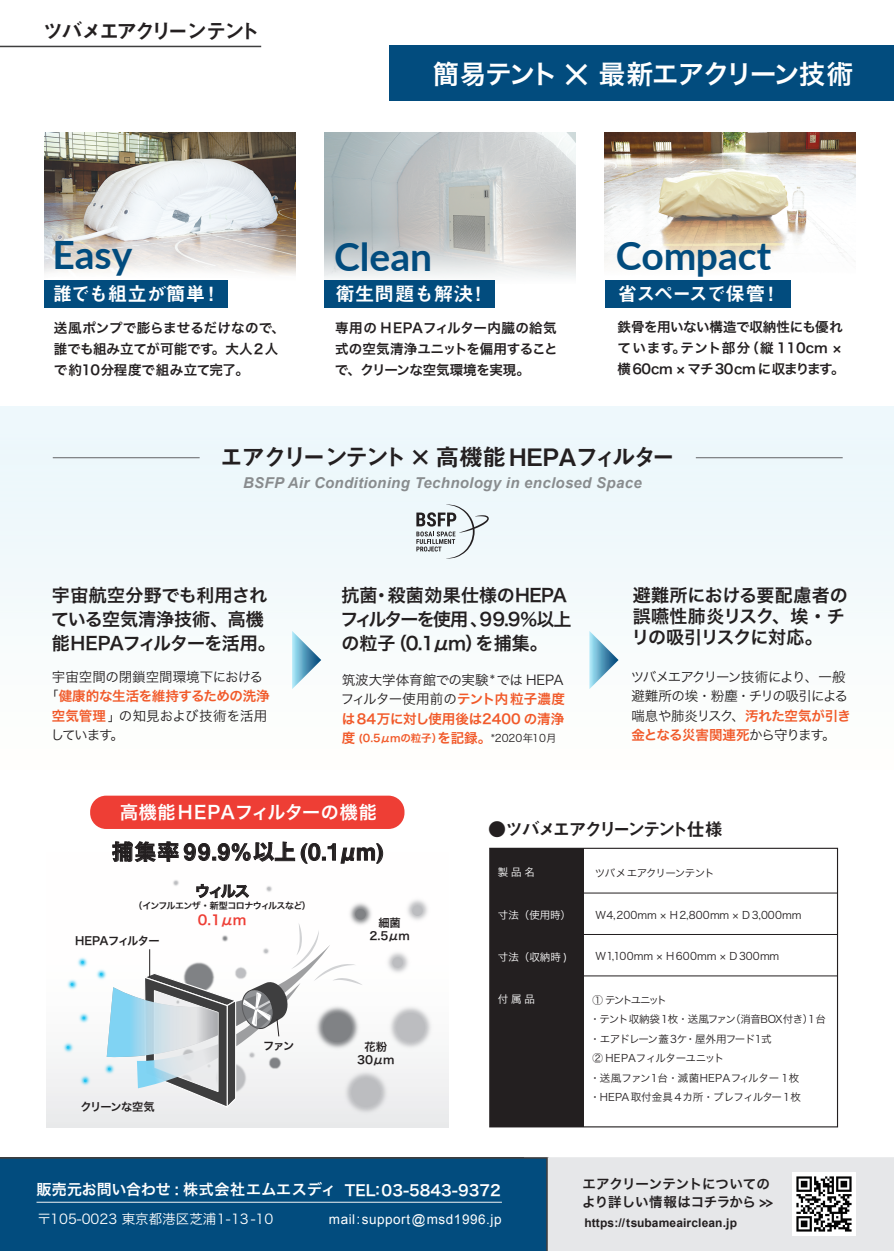
<style>
.page{position:relative;width:894px;height:1251px;background:#fff}
.page>*{position:absolute;margin:0;border:0;box-sizing:border-box;transform-origin:0 0}
.t1{font:700 39px "Lato";color:#024c7e}
.t2{font:26.4px "Hira Kaku Pro N W6";letter-spacing:-.04em;color:#fff}
.t3{font:24px "Midashi Go Pr 6 N MB31";letter-spacing:-.12em;color:#231f20}
.t4{font:22.5px "Midashi Go Pr 6 N MB31";letter-spacing:-.02em;color:#231f20}
.t5{font:21px "Midashi Go Pr 6 N MB31";letter-spacing:-.14em;color:#231f20}
.t6{font:19.5px "Midashi Go Pr 6 N MB31";letter-spacing:-.065em;color:#fff}
.t7{font:19.5px "Midashi Go Pr 6 N MB31";letter-spacing:-.02em;color:#fff}
.t8{font:19.5px "Midashi Go Pr 6 N MB31";color:#fff}
.t9{font:18px/24px "Hira Kaku Pro N W6";letter-spacing:-.015em;color:#231f20}
.t10{font:18px "Midashi Go Pr 6 N MB31";letter-spacing:-.15em;color:#231f20}
.t11{font:18px "Hira Kaku Pro N W6";letter-spacing:.04em;color:#fff}
.t12{font:italic 700 15px "Arial";letter-spacing:.02em;color:#231f20}
.t13{font:15px "Hira Kaku Pro N W6";color:#fff}
.t14{font:15px "Hira Kaku Pro N W6";letter-spacing:-.075em;color:#fff}
.t15{font:15px "Hira Kaku Pro N W6";color:#231f20}
.t16{font:13.5px/21px "Hira Kaku Pro N W6";letter-spacing:-.015em;color:#231f20}
.t17{font:13.5px/19.5px "Hira Kaku Pro N W3";color:#231f20}
.t18{font:13.5px "Hira Kaku Pro N W6";letter-spacing:-.015em;color:#f15929}
.t19{font:13.5px/19.5px "Hira Kaku Pro N W3";letter-spacing:-.07em;color:#231f20}
.t20{font:13.5px "Hira Kaku Pro N W3";color:#fff}
.t21{font:13.5px "Arial";letter-spacing:.04em;color:#fff}
.t22{font:13.5px/19.5px "Hira Kaku Pro N W3";letter-spacing:-.005em;color:#231f20}
.t23{font:13.5px "Hira Kaku Pro N W6";color:#ee3e35}
.t24{font:12px "Hira Kaku Pro N W3";color:#231f20}
.t25{font:700 12px "Arial";letter-spacing:.01em;color:#231f20}
.t26{font:11.25px/13.5px "Hira Kaku Pro N W6";letter-spacing:-.055em;color:#231f20;text-align:center}
.t27{font:10.5px/19.5px "Hira Kaku Pro N W3";letter-spacing:-.025em;color:#231f20}
.t28{font:10.5px "Hira Kaku Pro N W3";letter-spacing:.015em;color:#231f20}
.t29{font:10.5px "Hira Kaku Pro N W6";letter-spacing:-.02em;color:#f15929}
.t30{font:10.5px "Hira Kaku Pro N W3";color:#fff}
.t31{font:10.5px "Hira Kaku Pro N W3";letter-spacing:-.065em;color:#231f20}
.t32{font:9px "Hira Kaku Pro N W6";letter-spacing:-.075em;color:#231f20}
.s1{font-family:"Hira Kaku Pro N W3";font-size:45px}
.s2{font-family:"Hira Kaku Pro N W3";color:#231f20}
.s3{font-family:"Hira Kaku Pro N W6";color:#f15929}
.s4{font-size:13.5px}
.s5{font-family:"Hira Kaku Pro N W3"}
</style>
<div class="page">
<svg style="left:0;top:1250px;width:21px;height:1px"></svg>
<img style="left:44px;top:132px;width:251px;height:166px">
<img style="left:604px;top:132px;width:251px;height:166px">
<img style="left:324px;top:132px;width:251px;height:166px">
<hr style="left:0;top:46px;width:261px;height:1px;background:#3e3e3f">
<div style="left:389px;top:45px;width:504px;height:55px;background:#024c7e"></div>
<div style="left:324px;top:280px;width:170px;height:28px;background:#024c7e"></div>
<div style="left:604px;top:280px;width:185px;height:28px;background:#024c7e"></div>
<div style="left:44px;top:280px;width:183px;height:28px;background:#024c7e"></div>
<div style="left:0;top:406px;width:893px;height:363px;background:#f3f9fc"></div>
<div style="left:90px;top:795px;width:314px;height:33px;background:#ee3e35;border-radius:16px"></div>
<div style="left:163px;top:1109px;width:131px;height:19px;background:#e9eaeb"></div>
<div style="left:53px;top:1103px;width:113px;height:22px;background:#eaebec"></div>
<img style="left:67px;top:961px;width:33px;height:29px">
<div style="left:46px;top:1013px;width:54px;height:90px;background:#f4f5f5"></div>
<img style="left:349px;top:900px;width:79px;height:55px">
<img style="left:387px;top:955px;width:62px;height:144px">
<div style="left:396px;top:1012px;width:28px;height:29px;background:#bcbdc0;border-radius:50%"></div>
<img style="left:294px;top:1020px;width:144px;height:108px">
<div style="left:351px;top:1078px;width:29px;height:28px;background:#bcbdc0;border-radius:50%"></div>
<img style="left:119px;top:828px;width:113px;height:70px">
<img style="left:212px;top:832px;width:96px;height:62px">
<img style="left:216px;top:1109px;width:118px;height:12px">
<img style="left:210px;top:894px;width:40px;height:5px">
<svg style="left:100px;top:922px;width:262px;height:187px"></svg>
<svg style="left:112px;top:841px;width:66px;height:25px"></svg>
<svg style="left:184px;top:841px;width:111px;height:20px"></svg>
<svg style="left:301px;top:843px;width:82px;height:20px"></svg>
<svg style="left:292px;top:631px;width:29px;height:58px"></svg>
<svg style="left:589px;top:631px;width:29px;height:58px"></svg>
<div style="left:490px;top:848px;width:94px;height:278px;background:#231f20"></div>
<div style="left:489px;top:847px;width:348px;height:280px;border:1px solid #231f20"></div>
<hr style="left:53px;top:457px;width:147px;height:1px;background:#231f20">
<hr style="left:695px;top:457px;width:147px;height:1px;background:#231f20">
<svg style="left:416px;top:504px;width:72px;height:54px"></svg>
<hr style="left:577px;top:892px;width:260px;height:1px;background:#231f20">
<hr style="left:577px;top:933px;width:260px;height:1px;background:#231f20">
<hr style="left:577px;top:975px;width:260px;height:1px;background:#231f20">
<div style="left:547px;top:1157px;width:346px;height:93px;background:#e6e7e9"></div>
<div style="left:9px;top:1157px;width:538px;height:93px;background:#024c7e"></div>
<hr style="left:36px;top:1201px;width:465px;height:1px;background:#f2f3f4">
<img style="left:792px;top:1172px;width:62px;height:63px">
<svg style="left:0;top:45px;width:9px;height:1205px"></svg>
<h3 class="t5" style="left:42px;top:14px;width:218px">ツバメエアクリーンテント</h3>
<h2 class="t2" style="left:433px;top:50px;width:421px">簡易テント <span class="s1">×</span> 最新エアクリーン技術</h2>
<h1 class="t1" style="left:52px;top:226px;width:81px">Easy</h1>
<h1 class="t1" style="left:334px;top:228px;width:100px">Clean</h1>
<h1 class="t1" style="left:615px;top:227px;width:157px">Compact</h1>
<h3 class="t7" style="left:53px;top:278px;width:169px">誰でも組立が簡単！</h3>
<h3 class="t8" style="left:335px;top:278px;width:154px">衛生問題も解決！</h3>
<h3 class="t6" style="left:617px;top:277px;width:164px">省スペースで保管！</h3>
<p class="t16" style="left:54px;top:316px;width:232px">送風ポンプで膨らませるだけなので、誰でも組み立てが可能です。大人２人で約10分程度で組み立て完了。</p>
<p class="t16" style="left:617px;top:315px;width:228px">鉄骨を用いない構造で収納性にも優れています。テント部分（縦 110cm ×横60cm × マチ30cm に収まります。</p>
<p class="t16" style="left:334px;top:316px;width:224px;text-align:justify">専用の HEPAフィルター内臓の給気式の空気清浄ユニットを偏用することで、クリーンな空気環境を実現。</p>
<h3 class="t3" style="left:219px;top:437px;width:457px">エアクリーンテント × 高機能 HEPAフィルター</h3>
<p class="t12" style="left:243px;top:473px;width:400px">BSFP Air Conditioning Technology in enclosed Space</p>
<h3 class="t9" style="left:51px;top:582px;width:226px">宇宙航空分野でも利用されている空気清浄技術、高機能HEPAフィルターを活用。</h3>
<h3 class="t9" style="left:340px;top:582px;width:232px">抗菌・殺菌効果仕様のHEPAフィルターを使用、99.9％以上の粒子（0.1μｍ）を捕集。</h3>
<h3 class="t9" style="left:631px;top:584px;width:218px;line-height:21px">避難所における要配慮者の誤嚥性肺炎リスク、埃・チリの吸引リスクに対応。</h3>
<p class="t17" style="left:52px;top:666px;width:212px">宇宙空間の閉鎖空間環境下における</p>
<p class="t18" style="left:45px;top:684px;width:226px"><span class="s2">「</span>健康的な生活を維持するための洗浄</p>
<p class="t22" style="left:51px;top:705px;width:218px"><span class="s3">空気管理</span>」の知見および技術を活用しています。</p>
<p class="t17" style="left:340px;top:669px;width:225px">筑波大学体育館での実験*では HEPAフィルター使用前の<span class="s3">テント内粒子濃度</span></p>
<p class="t18" style="left:341px;top:706px;width:224px">は84万に対し使用後は2400 の清浄</p>
<p class="t29" style="left:341px;top:728px;width:216px"><span class="s4">度</span> (0.5μｍの粒子）<span class="s4">を記録。</span><span class="s2">*2020年10月</span></p>
<p class="t19" style="left:630px;top:666px;width:221px">ツバメエアクリーン技術により、一般避難所の埃・粉塵・チリの吸引による喘息や肺炎リスク、<span class="s3">汚れた空気が引き</span></p>
<p class="t18" style="left:631px;top:723px;width:205px">金となる災害関連死<span class="s2">から守ります。</span></p>
<h3 class="t11" style="left:120px;top:796px;width:258px">高機能HEPAフィルターの機能</h3>
<h3 class="t4" style="left:111px;top:833px;width:273px">捕集率 99.9%以上 (0.1μm)</h3>
<p class="t15" style="left:195px;top:877px;width:56px">ウィルス</p>
<p class="t32" style="left:134px;top:897px;width:179px">（インフルエンザ・新型コロナウィルスなど）</p>
<p class="t23" style="left:198px;top:907px;width:50px">0.1μm</p>
<p class="t26" style="left:75px;top:933px;width:86px">HEPAフィルター</p>
<p class="t26" style="left:80px;top:1099px;width:76px">クリーンな空気</p>
<p class="t26" style="left:263px;top:1038px;width:32px">ファン</p>
<p class="t26" style="left:369px;top:915px;width:42px">細菌<br>2.5μm</p>
<p class="t26" style="left:357px;top:1038px;width:39px">花粉<br>30μm</p>
<h3 class="t10" style="left:488px;top:814px;width:236px">●ツバメエアクリーンテント仕様</h3>
<p class="t30" style="left:497px;top:862px;width:38px">製品名</p>
<p class="t30" style="left:497px;top:905px;width:75px">寸法（使用時）</p>
<p class="t30" style="left:497px;top:947px;width:71px">寸法（収納時 )</p>
<p class="t30" style="left:497px;top:989px;width:38px">付属品</p>
<p class="t31" style="left:594px;top:863px;width:121px">ツバメエアクリーンテント</p>
<p class="t28" style="left:595px;top:905px;width:207px">W4,200mm × H2,800mm × D 3,000mm</p>
<p class="t28" style="left:595px;top:946px;width:185px">W1,100mm × H600mm × D 300mm</p>
<p class="t27" style="left:589px;top:988px;width:238px">① テントユニット<br>・テント収納袋1枚・送風ファン（消音BOX付き）1台・エアドレーン蓋3ケ・屋外用フード1式<br>② HEPAフィルターユニット<br>・送風ファン1台 ・滅菌HEPAフィルター 1枚 　・HEPA取付金具４カ所 ・プレフィルター1枚</p>
<p class="t13" style="left:36px;top:1175px;width:465px">販売元お問い合わせ : 株式会社エムエスディ TEL：03-5843-9372</p>
<p class="t20" style="left:37px;top:1206px;width:237px">〒105-0023 東京都港区芝浦1-13-10</p>
<p class="t21" style="left:329px;top:1209px;width:174px">mail<span class="s5">:</span>support@msd1996.jp</p>
<p class="t14" style="left:154px;top:1175px;width:170px">せ : 株式会社エムエスディ</p>
<p class="t20" style="left:221px;top:1206px;width:56px">1-13-10</p>
<p class="t20" style="left:321px;top:1206px;width:72px">mail：supp</p>
<p class="t20" style="left:423px;top:1206px;width:39px">msd1</p>
<p class="t20" style="left:487px;top:1206px;width:5px">.</p>
<p class="t16" style="left:579px;top:1168px;width:190px;line-height:18px">エアクリーンテントについてのより詳しい情報はコチラから &gt;&gt;</p>
<p class="t24" style="left:579px;top:1208px;width:188px">https://www.bsfpcleantent.com</p>
<p class="t16" style="left:582px;top:1174px;width:192px;line-height:18px">エアクリーンテントについてのより詳しい情報はコチラから &gt;&gt;</p>
<p class="t25" style="left:584px;top:1214px;width:154px">https://tsubameairclean.jp</p>
</div>
